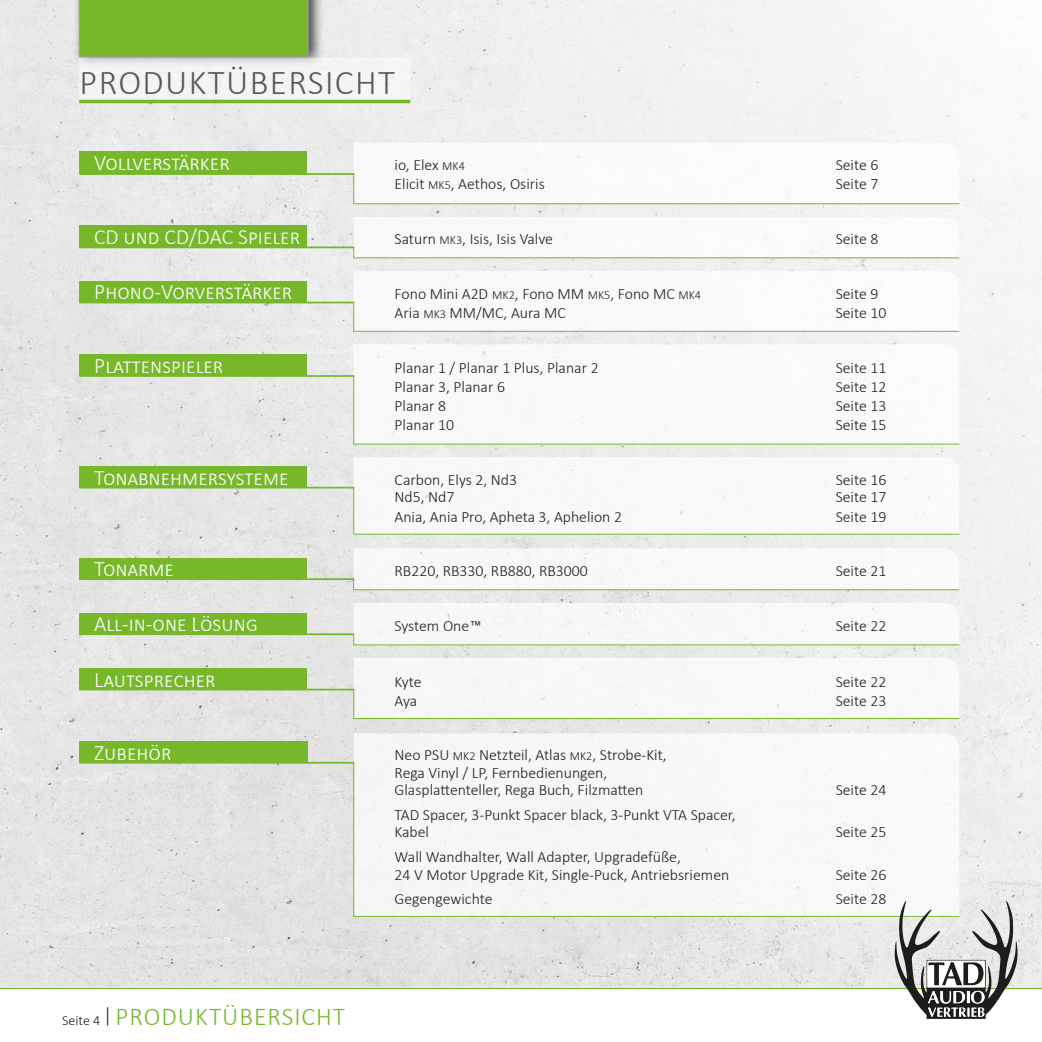
<style>
.page{position:relative;width:1042px;height:1042px;background:#fff}
.page>*{position:absolute;margin:0;border:0;box-sizing:border-box;transform-origin:0 0}
.t1{font:300 35px "Calibri";letter-spacing:.04em;color:#575756}
.t2{font:300 25.72px "Calibri";letter-spacing:.04em;color:#76b82a}
.t3{font:300 22.05px "Calibri";color:#fff}
.t4{font:300 15.75px/17.5px "Calibri";color:#1d1d1b}
.s1{font-size:12.25px}
.s2{font-size:21.7px}
.s3{font-size:14px;color:#1d1d1b}
.s4{font-size:21px;color:#1d1d1b}
</style>
<div class="page">
<div style="left:0;top:0;width:1042px;height:1042px;background:linear-gradient(to right,#e3e3e2,#f4f4f3)"></div>
<div style="left:74px;top:0;width:250px;height:68px;background:#1d1d1b;opacity:.8"></div>
<div style="left:79px;top:0;width:229px;height:57px;background:#76b82a"></div>
<svg style="left:354px;top:143px;width:605px;height:60px"></svg>
<svg style="left:354px;top:658px;width:605px;height:60px"></svg>
<hr style="left:353px;top:718px;width:606px;height:1px;background:#76b82a">
<hr style="left:353px;top:689px;width:1px;height:30px;background:#76b82a">
<hr style="left:79px;top:689px;width:275px;height:1px;background:#76b82a">
<div style="left:79px;top:668px;width:228px;height:21px;background:#76b82a"></div>
<svg style="left:354px;top:733px;width:605px;height:168px"></svg>
<svg style="left:354px;top:457px;width:605px;height:77px"></svg>
<svg style="left:354px;top:344px;width:605px;height:100px"></svg>
<svg style="left:354px;top:271px;width:605px;height:60px"></svg>
<hr style="left:353px;top:203px;width:606px;height:1px;background:#76b82a">
<hr style="left:353px;top:331px;width:606px;height:1px;background:#76b82a">
<hr style="left:354px;top:534px;width:605px;height:1px;background:#76b82a">
<hr style="left:353px;top:444px;width:606px;height:1px;background:#76b82a">
<svg style="left:79px;top:58px;width:331px;height:42px;fill:#f4f4f4"></svg>
<div style="left:0;top:988px;width:1042px;height:54px;background:#fff"></div>
<hr style="left:353px;top:173px;width:1px;height:31px;background:#76b82a">
<hr style="left:353px;top:302px;width:1px;height:30px;background:#76b82a">
<hr style="left:79px;top:302px;width:275px;height:1px;background:#76b82a">
<svg style="left:353px;top:603px;width:606px;height:42px"></svg>
<hr style="left:79px;top:633px;width:275px;height:2px;background:#76b82a">
<hr style="left:353px;top:487px;width:1px;height:47px;background:#76b82a">
<hr style="left:79px;top:487px;width:275px;height:1px;background:#76b82a">
<svg style="left:353px;top:217px;width:606px;height:41px"></svg>
<hr style="left:79px;top:246px;width:275px;height:2px;background:#76b82a">
<svg style="left:353px;top:548px;width:606px;height:42px"></svg>
<hr style="left:79px;top:578px;width:275px;height:2px;background:#76b82a">
<hr style="left:353px;top:375px;width:1px;height:69px;background:#76b82a">
<hr style="left:79px;top:375px;width:275px;height:2px;background:#76b82a">
<hr style="left:353px;top:762px;width:1px;height:154px;background:#76b82a">
<hr style="left:79px;top:762px;width:275px;height:1px;background:#76b82a">
<div style="left:79px;top:225px;width:228px;height:22px;background:#76b82a"></div>
<div style="left:79px;top:281px;width:228px;height:21px;background:#76b82a"></div>
<div style="left:79px;top:355px;width:228px;height:21px;background:#76b82a"></div>
<div style="left:79px;top:466px;width:228px;height:22px;background:#76b82a"></div>
<div style="left:79px;top:558px;width:228px;height:21px;background:#76b82a"></div>
<div style="left:79px;top:613px;width:228px;height:21px;background:#76b82a"></div>
<div style="left:79px;top:152px;width:228px;height:22px;background:#76b82a"></div>
<div style="left:79px;top:741px;width:229px;height:22px;background:#76b82a"></div>
<hr style="left:79px;top:100px;width:331px;height:3px;background:#76b82a">
<hr style="left:79px;top:173px;width:275px;height:2px;background:#76b82a">
<svg style="left:0;top:901px;width:1042px;height:118px"></svg>
<h1 class="t1" style="left:80px;top:61px;width:317px">PRODUKTÜBERSICHT</h1>
<h3 class="t3" style="left:94px;top:149px;width:137px">Vollverstärker</h3>
<p class="t4" style="left:394px;top:156px;width:72px">io, Elex <span class="s1">MK4</span></p>
<p class="t4" style="left:835px;top:156px;width:44px">Seite 6</p>
<p class="t4" style="left:395px;top:175px;width:152px">Elicit <span class="s1">MK5</span>, Aethos, Osiris</p>
<p class="t4" style="left:836px;top:175px;width:44px">Seite 7</p>
<h3 class="t3" style="left:94px;top:223px;width:207px"><span class="s2">CD</span> und <span class="s2">CD/DAC</span> Spieler</h3>
<p class="t4" style="left:394px;top:230px;width:160px">Saturn <span class="s1">MK3</span>, Isis, Isis Valve</p>
<p class="t4" style="left:835px;top:230px;width:44px">Seite 8</p>
<h3 class="t3" style="left:94px;top:278px;width:199px">Phono-Vorverstärker</h3>
<p class="t4" style="left:394px;top:284px;width:308px">Fono Mini A2D <span class="s1">MK2</span>, Fono MM <span class="s1">MK5</span>, Fono MC <span class="s1">MK4</span></p>
<p class="t4" style="left:835px;top:284px;width:44px">Seite 9</p>
<p class="t4" style="left:394px;top:304px;width:173px">Aria <span class="s1">MK3</span> MM/MC, Aura MC</p>
<p class="t4" style="left:835px;top:304px;width:52px">Seite 10</p>
<h3 class="t3" style="left:94px;top:351px;width:130px">Plattenspieler</h3>
<p class="t4" style="left:394px;top:358px;width:206px">Planar 1 / Planar 1 Plus, Planar 2</p>
<p class="t4" style="left:835px;top:358px;width:52px">Seite 11</p>
<p class="t4" style="left:394px;top:378px;width:112px">Planar 3, Planar 6</p>
<p class="t4" style="left:835px;top:378px;width:52px">Seite 12</p>
<p class="t4" style="left:394px;top:397px;width:53px">Planar 8</p>
<p class="t4" style="left:835px;top:397px;width:52px">Seite 13</p>
<p class="t4" style="left:394px;top:416px;width:61px">Planar 10</p>
<p class="t4" style="left:835px;top:416px;width:52px">Seite 15</p>
<h3 class="t3" style="left:94px;top:464px;width:196px">Tonabnehmersysteme</h3>
<p class="t4" style="left:394px;top:471px;width:124px">Carbon, Elys 2, Nd3</p>
<p class="t4" style="left:835px;top:471px;width:52px">Seite 16</p>
<p class="t4" style="left:394px;top:488px;width:61px">Nd5, Nd7</p>
<p class="t4" style="left:835px;top:488px;width:52px">Seite 17</p>
<p class="t4" style="left:394px;top:507px;width:229px">Ania, Ania Pro, Apheta 3, Aphelion 2</p>
<p class="t4" style="left:835px;top:507px;width:52px">Seite 19</p>
<h3 class="t3" style="left:94px;top:555px;width:81px">Tonarme</h3>
<p class="t4" style="left:394px;top:562px;width:195px">RB220, RB330, RB880, RB3000</p>
<p class="t4" style="left:835px;top:562px;width:52px">Seite 21</p>
<h3 class="t3" style="left:94px;top:610px;width:165px">All-in-one Lösung</h3>
<p class="t4" style="left:394px;top:617px;width:88px">System One™</p>
<p class="t4" style="left:835px;top:617px;width:52px">Seite 22</p>
<h3 class="t3" style="left:94px;top:665px;width:123px">Lautsprecher</h3>
<p class="t4" style="left:394px;top:672px;width:29px">Kyte</p>
<p class="t4" style="left:835px;top:672px;width:52px">Seite 22</p>
<p class="t4" style="left:394px;top:692px;width:24px">Aya</p>
<p class="t4" style="left:835px;top:692px;width:52px">Seite 23</p>
<h3 class="t3" style="left:94px;top:739px;width:79px">Zubehör</h3>
<p class="t4" style="left:394px;top:746px;width:274px">Neo PSU <span class="s1">MK2</span> Netzteil, Atlas <span class="s1">MK2</span>, Strobe-Kit,<br>Rega Vinyl / LP, Fernbedienungen,<br>Glasplattenteller, Rega Buch, Filzmatten</p>
<p class="t4" style="left:835px;top:781px;width:52px">Seite 24</p>
<p class="t4" style="left:394px;top:806px;width:343px">TAD Spacer, 3-Punkt Spacer black, 3-Punkt VTA Spacer,<br>Kabel</p>
<p class="t4" style="left:394px;top:848px;width:336px">Wall Wandhalter, Wall Adapter, Upgradefüße,<br>24 V Motor Upgrade Kit, Single-Puck, Antriebsriemen</p>
<p class="t4" style="left:835px;top:823px;width:52px">Seite 25</p>
<p class="t4" style="left:835px;top:865px;width:52px">Seite 26</p>
<h2 class="t2" style="left:62px;top:1000px;width:284px"><span class="s3">Seite 4</span> <span class="s4">|</span> PRODUKTÜBERSICHT</h2>
<p class="t4" style="left:394px;top:890px;width:99px">Gegengewichte</p>
<p class="t4" style="left:835px;top:890px;width:52px">Seite 28</p>
</div>
